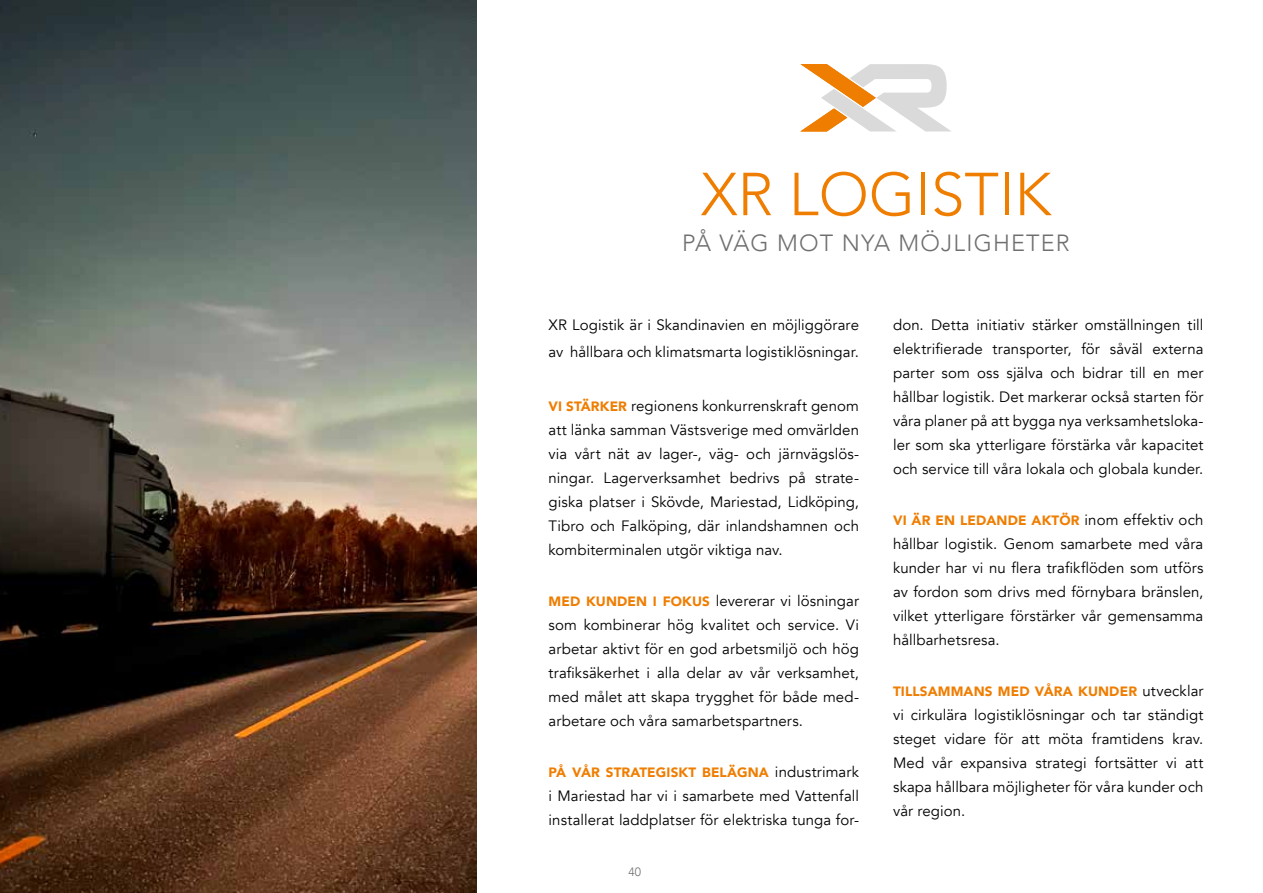
<style>
.page{position:relative;width:1263px;height:893px;background:#fff}
.page>*{position:absolute;margin:0;border:0;box-sizing:border-box;transform-origin:0 0}
.t1{font:300 60px "Avenir";color:#ef7d00}
.t2{font:300 23.4px "Avenir";letter-spacing:.05em;color:#706f6f}
.t3{font:15px/24px "Avenir";letter-spacing:.005em;color:#000;text-align:justify}
.t4{font:900 13.5px "Avenir";letter-spacing:.01em;color:#ef7d00}
.t5{font:300 12px "Avenir";color:#706f6f}
.s1{font-weight:900;font-size:13.5px;color:#ef7d00}
.s2{font-weight:400;font-size:15px;color:#000}
</style>
<div class="page">
<img style="left:0;top:0;width:476px;height:893px">
<svg style="left:800px;top:64px;width:151px;height:67px"></svg>
<h1 class="t1" style="left:701px;top:159px;width:352px">XR LOGISTIK</h1>
<h2 class="t2" style="left:682px;top:229px;width:389px">PÅ VÄG MOT NYA MÖJLIGHETER</h2>
<p class="t3" style="left:549px;top:311px;width:312px;line-height:27px">XR Logistik är i Skandinavien en möjliggörare av hållbara och klimatsmarta logistiklösningar.</p>
<p class="t3" style="left:549px;top:394px;width:312px"><span class="s1">VI STÄRKER</span> regionens konkurrenskraft genom att länka samman Västsverige med omvärlden via vårt nät av lager-, väg- och järnvägslös&shy;ningar. Lagerverksamhet bedrivs på strate&shy;giska platser i Skövde, Mariestad, Lidköping, Tibro och Falköping, där inlandshamnen och kombiterminalen utgör viktiga nav.</p>
<p class="t3" style="left:549px;top:589px;width:312px"><span class="s1">MED KUNDEN I FOKUS</span> levererar vi lösningar som kombinerar hög kvalitet och service. Vi arbetar aktivt för en god arbetsmiljö och hög trafiksäkerhet i alla delar av vår verksamhet, med målet att skapa trygghet för både med&shy;arbetare och våra samarbetspartners.</p>
<p class="t4" style="left:549px;top:760px;width:312px">PÅ VÅR STRATEGISKT BELÄGNA <span class="s2">industrimark</span></p>
<p class="t3" style="left:549px;top:784px;width:312px">i Mariestad har vi i samarbete med Vattenfall installerat laddplatser för elektriska tunga for-</p>
<p class="t5" style="left:628px;top:865px;width:14px">40</p>
<p class="t3" style="left:893px;top:313px;width:312px">don. Detta initiativ stärker omställningen till elektrifierade transporter, för såväl externa parter som oss själva och bidrar till en mer hållbar logistik. Det markerar också starten för våra planer på att bygga nya verksamhetsloka&shy;ler som ska ytterligare förstärka vår kapacitet och service till våra lokala och globala kunder.</p>
<p class="t4" style="left:893px;top:508px;width:312px">VI ÄR EN LEDANDE AKTÖR <span class="s2">inom effektiv och</span></p>
<p class="t3" style="left:893px;top:532px;width:312px">hållbar logistik. Genom samarbete med våra kunder har vi nu flera trafikflöden som utförs av fordon som drivs med förnybara bränslen, vilket ytterligare förstärker vår gemensamma hållbarhetsresa.</p>
<p class="t4" style="left:893px;top:679px;width:312px">TILLSAMMANS MED VÅRA KUNDER <span class="s2">utvecklar</span></p>
<p class="t3" style="left:893px;top:703px;width:312px">vi cirkulära logistiklösningar och tar ständigt steget vidare för att möta framtidens krav.<br>Med vår expansiva strategi fortsätter vi att skapa hållbara möjligheter för våra kunder och vår region.</p>
</div>
